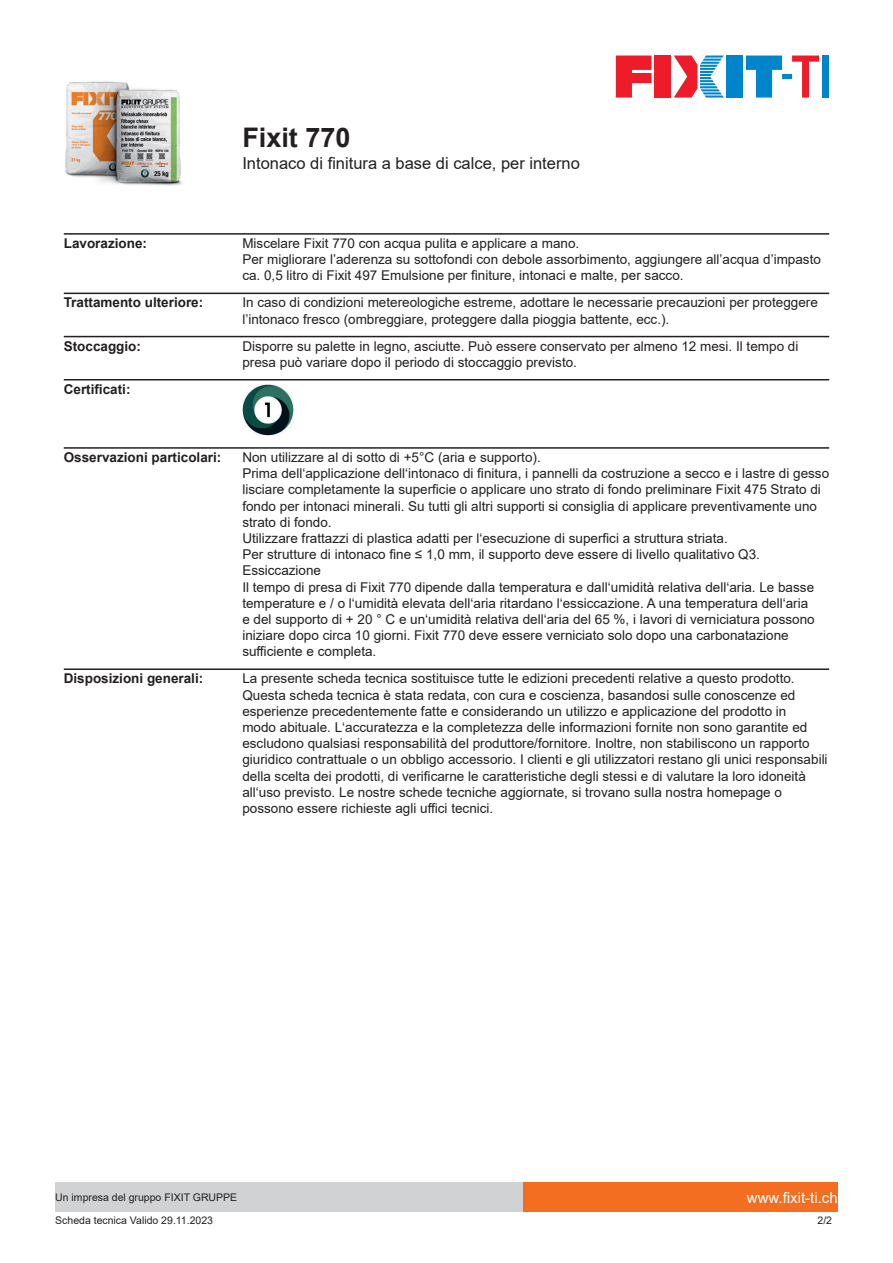
<style>
.page{position:relative;width:893px;height:1263px;background:#fff}
.page>*{position:absolute;margin:0;border:0;box-sizing:border-box;transform-origin:0 0}
.t1{font:700 27px "Arial";color:#231f20}
.t2{font:16.5px "Arial";color:#231f20}
.t3{font:15px "Arial";color:#fff}
.t4{font:13.5px/16.2px "Arial";color:#231f20}
.t5{font:700 13.5px "Arial";color:#231f20}
.t6{font:10.5px "Arial";color:#231f20}
</style>
<div class="page">
<img style="left:64px;top:81px;width:118px;height:105px">
<svg style="left:674px;top:56px;width:50px;height:42px"></svg>
<svg style="left:616px;top:56px;width:35px;height:42px"></svg>
<div style="left:655px;top:56px;width:16px;height:42px;background:#ee1b2a"></div>
<div style="left:726px;top:56px;width:17px;height:42px;background:#0084ca"></div>
<svg style="left:746px;top:56px;width:36px;height:42px"></svg>
<svg style="left:792px;top:56px;width:27px;height:42px"></svg>
<div style="left:822px;top:56px;width:7px;height:42px;background:#0084ca"></div>
<div style="left:782px;top:74px;width:10px;height:5px;background:#0084ca"></div>
<div style="left:523px;top:1182px;width:315px;height:30px;background:#f36e21"></div>
<div style="left:55px;top:1182px;width:468px;height:30px;background:#d1d2d4"></div>
<hr style="left:64px;top:233px;width:765px;height:2px;background:#231f20">
<hr style="left:64px;top:293px;width:765px;height:1px;background:#231f20">
<hr style="left:64px;top:336px;width:765px;height:1px;background:#231f20">
<hr style="left:64px;top:379px;width:765px;height:1px;background:#231f20">
<img style="left:242px;top:384px;width:51px;height:51px">
<hr style="left:64px;top:447px;width:765px;height:2px;background:#231f20">
<hr style="left:64px;top:668px;width:765px;height:2px;background:#231f20">
<h1 class="t1" style="left:242px;top:119px;width:110px">Fixit 770</h1>
<p class="t2" style="left:242px;top:152px;width:339px">Intonaco di finitura a base di calce, per interno</p>
<p class="t5" style="left:64px;top:234px;width:85px">Lavorazione:</p>
<p class="t4" style="left:242px;top:235px;width:580px">Miscelare Fixit 770 con acqua pulita e applicare a mano.<br>Per migliorare l’aderenza su sottofondi con debole assorbimento, aggiungere all’acqua d’impasto ca. 0,5 litro di Fixit 497 Emulsione per finiture, intonaci e malte, per sacco.</p>
<p class="t5" style="left:64px;top:293px;width:141px">Trattamento ulteriore:</p>
<p class="t4" style="left:242px;top:294px;width:577px">In caso di condizioni metereologiche estreme, adottare le necessarie precauzioni per proteggere l’intonaco fresco (ombreggiare, proteggere dalla pioggia battente, ecc.).</p>
<p class="t5" style="left:64px;top:336px;width:79px">Stoccaggio:</p>
<p class="t4" style="left:242px;top:338px;width:557px">Disporre su palette in legno, asciutte. Può essere conservato per almeno 12 mesi. Il tempo di presa può variare dopo il periodo di stoccaggio previsto.</p>
<p class="t5" style="left:64px;top:380px;width:68px">Certificati:</p>
<p class="t5" style="left:64px;top:448px;width:159px">Osservazioni particolari:</p>
<p class="t4" style="left:242px;top:449px;width:588px">Non utilizzare al di sotto di +5°C (aria e supporto).<br>Prima dell‘applicazione dell‘intonaco di finitura, i pannelli da costruzione a secco e i lastre di gesso lisciare completamente la superficie o applicare uno strato di fondo preliminare Fixit 475 Strato di fondo per intonaci minerali. Su tutti gli altri supporti si consiglia di applicare preventivamente uno strato di fondo.<br>Utilizzare frattazzi di plastica adatti per l‘esecuzione di superfici a struttura striata.<br>Per strutture di intonaco fine ≤ 1,0 mm, il supporto deve essere di livello qualitativo Q3.<br>Essiccazione<br>Il tempo di presa di Fixit 770 dipende dalla temperatura e dall‘umidità relativa dell‘aria. Le basse temperature e / o l‘umidità elevata dell‘aria ritardano l‘essiccazione. A una temperatura dell‘aria<br>e del supporto di + 20 ° C e un‘umidità relativa dell‘aria del 65 %, i lavori di verniciatura possono iniziare dopo circa 10 giorni. Fixit 770 deve essere verniciato solo dopo una carbonatazione sufficiente e completa.</p>
<p class="t5" style="left:64px;top:669px;width:141px">Disposizioni generali:</p>
<p class="t4" style="left:242px;top:670px;width:587px">La presente scheda tecnica sostituisce tutte le edizioni precedenti relative a questo prodotto.<br>Questa scheda tecnica è stata redata, con cura e coscienza, basandosi sulle conoscenze ed esperienze precedentemente fatte e considerando un utilizzo e applicazione del prodotto in<br>modo abituale. L‘accuratezza e la completezza delle informazioni fornite non sono garantite ed escludono qualsiasi responsabilità del produttore/fornitore. Inoltre, non stabiliscono un rapporto giuridico contrattuale o un obbligo accessorio. I clienti e gli utilizzatori restano gli unici responsabili della scelta dei prodotti, di verificarne le caratteristiche degli stessi e di valutare la loro idoneità all‘uso previsto. Le nostre schede tecniche aggiornate, si trovano sulla nostra homepage o possono essere richieste agli uffici tecnici.</p>
<p class="t6" style="left:55px;top:1190px;width:183px">Un impresa del gruppo FIXIT GRUPPE</p>
<p class="t3" style="left:747px;top:1187px;width:92px">www.fixit-ti.ch</p>
<p class="t6" style="left:55px;top:1213px;width:159px">Scheda tecnica Valido 29.11.2023</p>
<p class="t6" style="left:817px;top:1213px;width:16px">2/2</p>
</div>
